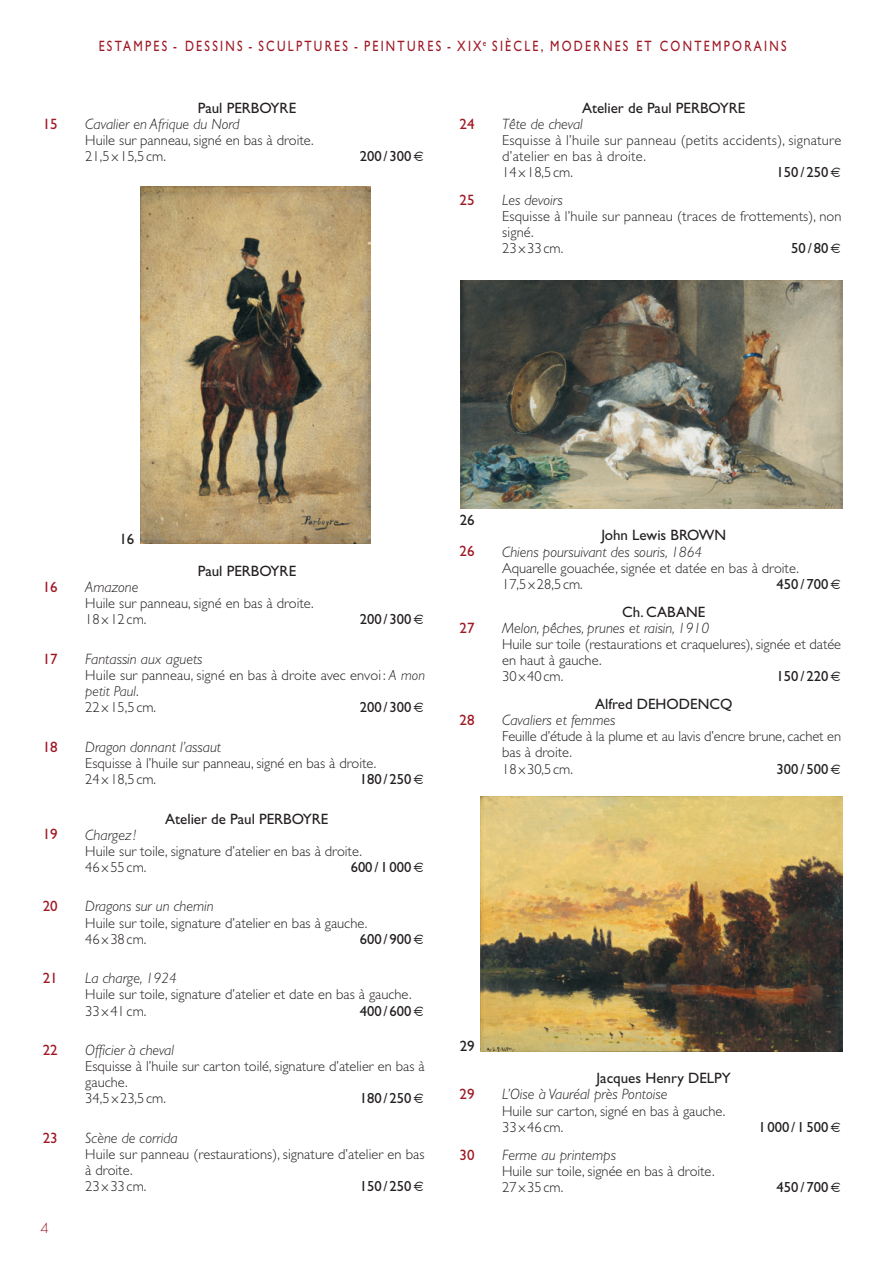
<style>
.page{position:relative;width:894px;height:1264px;background:#fff}
.page>*{position:absolute;margin:0;border:0;box-sizing:border-box;transform-origin:0 0}
.t1{font:italic 300 15px "Gill Sans";color:#231f20}
.t2{font:15px "Gill Sans";color:#231f20}
.t3{font:15px "Gill Sans";letter-spacing:.19em;color:#9e1825;scale:.8 1}
.t4{font:15px "Gill Sans";letter-spacing:.19em;color:#9e1825}
.t5{font:14.7px "Gill Sans";color:#231f20}
.t6{font:300 14.4px/16.2px "Gill Sans";color:#231f20}
.t7{font:300 14.4px/16.2px "Gill Sans";letter-spacing:.02em;color:#231f20}
.t8{font:300 13.5px "Futura";color:#9e1825}
.s1{font-style:italic}
</style>
<div class="page">
<img style="left:140px;top:186px;width:230px;height:357px">
<img style="left:460px;top:280px;width:382px;height:228px">
<img style="left:481px;top:796px;width:361px;height:255px">
<p class="t4" style="left:43px;top:118px;width:16px">15</p>
<p class="t3" style="left:99px;top:40px;width:861px">ESTAMPES - DESSINS - SCULPTURES - PEINTURES - XIX<sup>e</sup> SIÈCLE, MODERNES ET CONTEMPORAINS</p>
<p class="t2" style="left:198px;top:102px;width:100px">Paul PERBOYRE</p>
<p class="t1" style="left:85px;top:118px;width:156px">Cavalier en Afrique du Nord</p>
<p class="t6" style="left:85px;top:133px;width:230px">Huile sur panneau, signé en bas à droite.<br>21,5 x 15,5 cm.</p>
<p class="t5" style="left:360px;top:151px;width:53px">200 / 300</p>
<p class="t4" style="left:459px;top:118px;width:16px">24</p>
<p class="t2" style="left:582px;top:102px;width:165px">Atelier de Paul PERBOYRE</p>
<p class="t1" style="left:502px;top:118px;width:82px">Tête de cheval</p>
<p class="t7" style="left:502px;top:133px;width:341px">Esquisse à l’huile sur panneau (petits accidents), signature d’atelier en bas à droite.<br>14 x 18,5 cm.</p>
<p class="t5" style="left:776px;top:167px;width:53px">150 / 250</p>
<p class="t4" style="left:459px;top:195px;width:16px">25</p>
<p class="t1" style="left:502px;top:195px;width:62px">Les devoirs</p>
<p class="t6" style="left:502px;top:210px;width:341px">Esquisse à l’huile sur panneau (traces de frottements), non signé.<br>23 x 33 cm.</p>
<p class="t5" style="left:791px;top:243px;width:39px">50 / 80</p>
<p class="t2" style="left:460px;top:515px;width:16px">26</p>
<p class="t4" style="left:43px;top:581px;width:16px">16</p>
<p class="t2" style="left:119px;top:534px;width:16px">16</p>
<p class="t2" style="left:198px;top:565px;width:100px">Paul PERBOYRE</p>
<p class="t1" style="left:85px;top:581px;width:55px">Amazone</p>
<p class="t6" style="left:85px;top:596px;width:230px">Huile sur panneau, signé en bas à droite.<br>18 x 12 cm.</p>
<p class="t5" style="left:360px;top:614px;width:53px">200 / 300</p>
<p class="t4" style="left:43px;top:653px;width:16px">17</p>
<p class="t1" style="left:85px;top:653px;width:119px">Fantassin aux aguets</p>
<p class="t6" style="left:85px;top:668px;width:341px">Huile sur panneau, signé en bas à droite avec envoi : <span class="s1">A mon petit Paul</span>.<br>22 x 15,5 cm.</p>
<p class="t5" style="left:360px;top:702px;width:53px">200 / 300</p>
<p class="t4" style="left:43px;top:741px;width:16px">18</p>
<p class="t1" style="left:85px;top:741px;width:137px">Dragon donnant l’assaut</p>
<p class="t6" style="left:85px;top:756px;width:293px">Esquisse à l’huile sur panneau, signé en bas à droite.<br>24 x 18,5cm.</p>
<p class="t5" style="left:360px;top:774px;width:53px">180 / 250</p>
<p class="t4" style="left:43px;top:829px;width:16px">19</p>
<p class="t2" style="left:165px;top:813px;width:165px">Atelier de Paul PERBOYRE</p>
<p class="t1" style="left:85px;top:829px;width:52px">Chargez!</p>
<p class="t6" style="left:85px;top:844px;width:278px">Huile sur toile, signature d’atelier en bas à droite.<br>46 x 55 cm.</p>
<p class="t5" style="left:351px;top:861px;width:62px">600 / 1000</p>
<p class="t4" style="left:43px;top:901px;width:16px">20</p>
<p class="t1" style="left:85px;top:901px;width:130px">Dragons sur un chemin</p>
<p class="t6" style="left:85px;top:916px;width:283px">Huile sur toile, signature d’atelier en bas à gauche.<br>46 x 38 cm.</p>
<p class="t5" style="left:360px;top:933px;width:53px">600 / 900</p>
<p class="t4" style="left:43px;top:973px;width:16px">21</p>
<p class="t1" style="left:85px;top:973px;width:93px">La charge, 1924</p>
<p class="t6" style="left:85px;top:988px;width:328px">Huile sur toile, signature d’atelier et date en bas à gauche.<br>33 x 41 cm.</p>
<p class="t5" style="left:360px;top:1005px;width:53px">400 / 600</p>
<p class="t4" style="left:43px;top:1044px;width:16px">22</p>
<p class="t1" style="left:85px;top:1044px;width:90px">Officier à cheval</p>
<p class="t6" style="left:85px;top:1059px;width:341px">Esquisse à l’huile sur carton toilé, signature d’atelier en bas à gauche.<br>34,5 x 23,5 cm.</p>
<p class="t5" style="left:360px;top:1093px;width:53px">180 / 250</p>
<p class="t4" style="left:43px;top:1132px;width:16px">23</p>
<p class="t1" style="left:85px;top:1132px;width:94px">Scène de corrida</p>
<p class="t6" style="left:85px;top:1147px;width:341px">Huile sur panneau (restaurations), signature d’atelier en bas à droite.<br>23 x 33 cm.</p>
<p class="t5" style="left:360px;top:1181px;width:53px">150 / 250</p>
<p class="t8" style="left:40px;top:1221px;width:10px">4</p>
<p class="t4" style="left:459px;top:546px;width:16px">26</p>
<p class="t4" style="left:459px;top:622px;width:16px">27</p>
<p class="t4" style="left:459px;top:714px;width:16px">28</p>
<p class="t2" style="left:601px;top:530px;width:126px">John Lewis BROWN</p>
<p class="t1" style="left:502px;top:546px;width:202px">Chiens poursuivant des souris, 1864</p>
<p class="t6" style="left:502px;top:561px;width:298px">Aquarelle gouachée, signée et datée en bas à droite.<br>17,5 x 28,5 cm.</p>
<p class="t5" style="left:776px;top:579px;width:53px">450 / 700</p>
<p class="t2" style="left:622px;top:606px;width:84px">Ch. CABANE</p>
<p class="t1" style="left:502px;top:622px;width:208px">Melon, pêches, prunes et raisin, 1910</p>
<p class="t6" style="left:502px;top:637px;width:340px">Huile sur toile (restaurations et craquelures), signée et datée en haut à gauche.<br>30 x 40 cm.</p>
<p class="t5" style="left:776px;top:671px;width:53px">150 / 220</p>
<p class="t2" style="left:595px;top:698px;width:139px">Alfred DEHODENCQ</p>
<p class="t1" style="left:502px;top:715px;width:115px">Cavaliers et femmes</p>
<p class="t6" style="left:502px;top:730px;width:340px">Feuille d’étude à la plume et au lavis d’encre brune, cachet en bas à droite.<br>18 x 30,5 cm.</p>
<p class="t5" style="left:776px;top:763px;width:53px">300 / 500</p>
<p class="t2" style="left:460px;top:1040px;width:16px">29</p>
<p class="t4" style="left:459px;top:1088px;width:16px">29</p>
<p class="t2" style="left:596px;top:1072px;width:136px">Jacques Henry DELPY</p>
<p class="t1" style="left:502px;top:1089px;width:167px">L’Oise à Vauréal près Pontoise</p>
<p class="t6" style="left:502px;top:1104px;width:225px">Huile sur carton, signé en bas à gauche.<br>33 x 46 cm.</p>
<p class="t5" style="left:758px;top:1121px;width:71px">1000 / 1500</p>
<p class="t4" style="left:459px;top:1149px;width:16px">30</p>
<p class="t1" style="left:502px;top:1149px;width:115px">Ferme au printemps</p>
<p class="t6" style="left:502px;top:1164px;width:214px">Huile sur toile, signée en bas à droite.<br>27 x 35 cm.</p>
<p class="t5" style="left:776px;top:1181px;width:53px">450 / 700</p>
</div>
